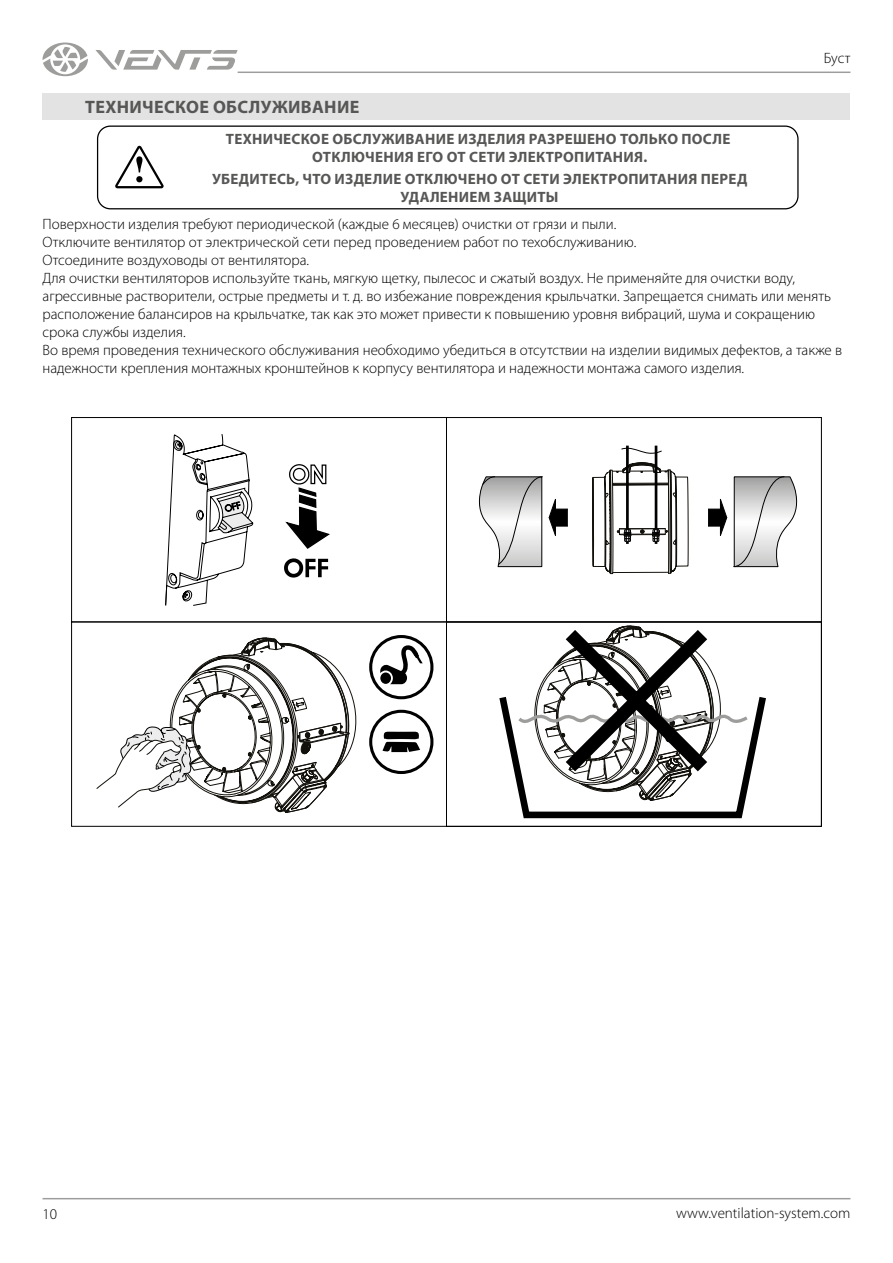
<style>
.page{position:relative;width:893px;height:1263px;background:#fff}
.page>*{position:absolute;margin:0;border:0;box-sizing:border-box;transform-origin:0 0}
.t1{font:700 18px "Myriad Pro";letter-spacing:.02em;color:#575756}
.t2{font:300 15px/18px "Myriad Pro";color:#000}
.t3{font:700 15px/18px "Myriad Pro";letter-spacing:.02em;color:#575756;text-align:center}
</style>
<div class="page">
<hr style="left:43px;top:1198px;width:807px;height:1px;background:#9d9d9c">
<hr style="left:238px;top:72px;width:612px;height:1px;background:#9d9d9c">
<svg style="left:95px;top:50px;width:143px;height:20px"></svg>
<svg style="left:43px;top:43px;width:45px;height:33px"></svg>
<div style="left:97px;top:125px;width:702px;height:84px;border:1px solid #000;border-radius:13px"></div>
<svg style="left:115px;top:146px;width:49px;height:42px"></svg>
<div style="left:43px;top:93px;width:807px;height:27px;background:#e3e3e3"></div>
<svg style="left:165px;top:434px;width:89px;height:172px"></svg>
<svg style="left:285px;top:464px;width:45px;height:85px"></svg>
<svg style="left:284px;top:558px;width:44px;height:20px"></svg>
<svg style="left:96px;top:637px;width:260px;height:176px"></svg>
<svg style="left:478px;top:445px;width:320px;height:374px"></svg>
<div style="left:71px;top:417px;width:376px;height:205px;border:1px solid #000"></div>
<div style="left:446px;top:417px;width:376px;height:205px;border:1px solid #000"></div>
<div style="left:446px;top:622px;width:376px;height:205px;border:1px solid #000"></div>
<svg style="left:371px;top:636px;width:61px;height:62px"></svg>
<div style="left:369px;top:635px;width:64px;height:64px;border:3px solid #000;border-radius:50%"></div>
<svg style="left:380px;top:645px;width:43px;height:39px"></svg>
<div style="left:369px;top:710px;width:64px;height:64px;border:3px solid #000;border-radius:50%"></div>
<svg style="left:382px;top:732px;width:38px;height:20px"></svg>
<p class="t1" style="left:85px;top:95px;width:276px">ТЕХНИЧЕСКОЕ ОБСЛУЖИВАНИЕ</p>
<p class="t3" style="left:226px;top:129px;width:506px">ТЕХНИЧЕСКОЕ ОБСЛУЖИВАНИЕ ИЗДЕЛИЯ РАЗРЕШЕНО ТОЛЬКО ПОСЛЕ<br>ОТКЛЮЧЕНИЯ ЕГО ОТ СЕТИ ЭЛЕКТРОПИТАНИЯ.</p>
<p class="t3" style="left:212px;top:170px;width:537px">УБЕДИТЕСЬ, ЧТО ИЗДЕЛИЕ ОТКЛЮЧЕНО ОТ СЕТИ ЭЛЕКТРОПИТАНИЯ ПЕРЕД<br>УДАЛЕНИЕМ ЗАЩИТЫ</p>
<p class="t2" style="left:824px;top:49px;width:28px">Буст</p>
<p class="t2" style="left:43px;top:215px;width:801px">Поверхности изделия требуют периодической (каждые 6 месяцев) очистки от грязи и пыли.<br>Отключите вентилятор от электрической сети перед проведением работ по техобслуживанию.<br>Отсоедините воздуховоды от вентилятора.<br>Для очистки вентиляторов используйте ткань, мягкую щетку, пылесос и сжатый воздух. Не применяйте для очистки воду, агрессивные растворители, острые предметы и т. д. во избежание повреждения крыльчатки. Запрещается снимать или менять расположение балансиров на крыльчатке, так как это может привести к повышению уровня вибраций, шума и сокращению срока службы изделия.<br>Во время проведения технического обслуживания необходимо убедиться в отсутствии на изделии видимых дефектов, а также в надежности крепления монтажных кронштейнов к корпусу вентилятора и надежности монтажа самого изделия.</p>
<p class="t2" style="left:43px;top:1205px;width:16px">10</p>
<p class="t2" style="left:676px;top:1204px;width:176px">www.ventilation-system.com</p>
</div>
